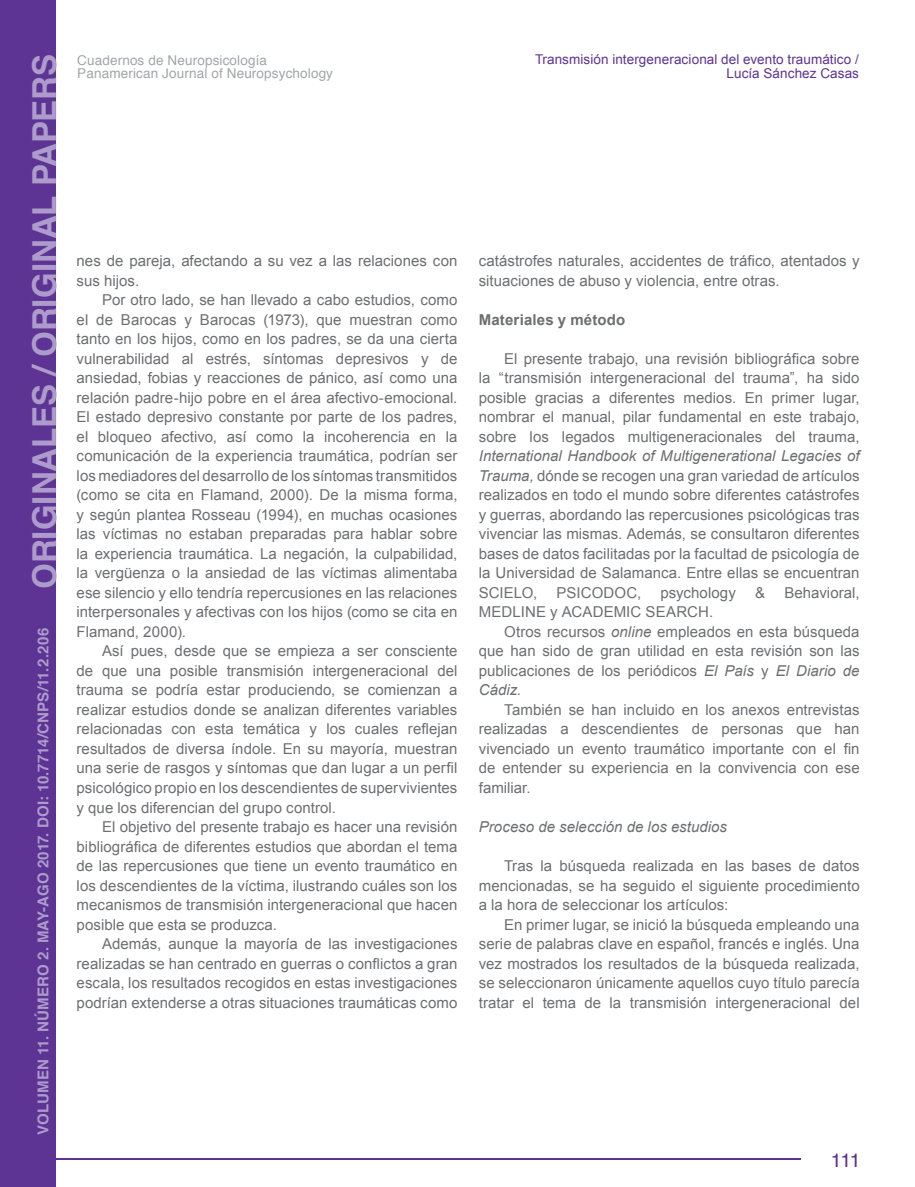
<style>
.page{position:relative;width:915px;height:1187px;background:#fff}
.page>*{position:absolute;margin:0;border:0;box-sizing:border-box;transform-origin:0 0}
.t1{font:19.5px "Helvetica";color:#5d3393}
.t2{font:15px/19.5px "Arial";letter-spacing:.005em;color:#6d6e71;text-align:justify}
.t3{font:700 15px "Helvetica";letter-spacing:.005em;color:#ad9ccb}
.t4{font:italic 15px "Arial";letter-spacing:.005em;color:#6d6e71}
.t5{font:700 15px "Arial";letter-spacing:.01em;color:#6d6e71}
.t6{font:13.5px/13.5px "Arial";letter-spacing:.005em;color:#5d3393;text-align:right}
.t7{font:13.5px/13.5px "Helvetica";letter-spacing:.01em;color:#a3a5a8}
.s1{font-size:33px}
.s2{font-style:italic}
</style>
<div class="page">
<div style="left:0;top:0;width:55px;height:1186px;background:#5d3393"></div>
<hr style="left:0;top:1157px;width:800px;height:2px;background:#5d3393">
<p class="t3" style="left:31px;top:1134px;width:1081px;rotate:-90deg">VOLUMEN 11. NÚMERO 2. MAY-AGO 2017. DOI: 10.7714/CNPS/11.2.206 <span class="s1">ORIGINALES / ORIGINAL PAPERS</span></p>
<p class="t7" style="left:77px;top:54px;width:257px">Cuadernos de Neuropsicología<br>Panamerican Journal of Neuropsychology</p>
<p class="t2" style="left:77px;top:251px;width:382px">nes de pareja, afectando a su vez a las relaciones con sus hijos.</p>
<p class="t2" style="left:77px;top:290px;width:382px;text-indent:26px">Por otro lado, se han llevado a cabo estudios, como el de Barocas y Barocas (1973), que muestran como tanto en los hijos, como en los padres, se da una cierta vulnerabilidad al estrés, síntomas depresivos y de ansiedad, fobias y reacciones de pánico, así como una relación padre-hijo pobre en el área afectivo-emocional.<br>El estado depresivo constante por parte de los padres, el bloqueo afectivo, así como la incoherencia en la comunicación de la experiencia traumática, podrían ser los mediadores del desarrollo de los síntomas transmitidos (como se cita en Flamand, 2000). De la misma forma, y según plantea Rosseau (1994), en muchas ocasiones las víctimas no estaban preparadas para hablar sobre la experiencia traumática. La negación, la culpabilidad, la vergüenza o la ansiedad de las víctimas alimentaba ese silencio y ello tendría repercusiones en las relaciones interpersonales y afectivas con los hijos (como se cita en Flamand, 2000).</p>
<p class="t2" style="left:77px;top:641px;width:382px;text-indent:26px">Así pues, desde que se empieza a ser consciente de que una posible transmisión intergeneracional del trauma se podría estar produciendo, se comienzan a realizar estudios donde se analizan diferentes variables relacionadas con esta temática y los cuales reflejan resultados de diversa índole. En su mayoría, muestran una serie de rasgos y síntomas que dan lugar a un perfil psicológico propio en los descendientes de supervivientes y que los diferencian del grupo control.</p>
<p class="t2" style="left:77px;top:817px;width:382px;text-indent:26px">El objetivo del presente trabajo es hacer una revisión bibliográfica de diferentes estudios que abordan el tema de las repercusiones que tiene un evento traumático en los descendientes de la víctima, ilustrando cuáles son los mecanismos de transmisión intergeneracional que hacen posible que esta se produzca.</p>
<p class="t2" style="left:77px;top:934px;width:382px;text-indent:26px">Además, aunque la mayoría de las investigaciones realizadas se han centrado en guerras o conflictos a gran escala, los resultados recogidos en estas investigaciones podrían extenderse a otras situaciones traumáticas como</p>
<p class="t6" style="left:535px;top:53px;width:325px">Transmisión intergeneracional del evento traumático /<br>Lucía Sánchez Casas</p>
<p class="t2" style="left:478px;top:251px;width:382px">catástrofes naturales, accidentes de tráfico, atentados y situaciones de abuso y violencia, entre otras.</p>
<p class="t5" style="left:478px;top:309px;width:148px">Materiales y método</p>
<p class="t2" style="left:478px;top:349px;width:382px;text-indent:26px">El presente trabajo, una revisión bibliográfica sobre la “transmisión intergeneracional del trauma”, ha sido posible gracias a diferentes medios. En primer lugar, nombrar el manual, pilar fundamental en este trabajo, sobre los legados multigeneracionales del trauma,</p>
<p class="t2" style="left:478px;top:446px;width:382px"><span class="s2">International Handbook of Multigenerational Legacies of Trauma,</span> dónde se recogen una gran variedad de artículos realizados en todo el mundo sobre diferentes catástrofes y guerras, abordando las repercusiones psicológicas tras vivenciar las mismas. Además, se consultaron diferentes bases de datos facilitadas por la facultad de psicología de la Universidad de Salamanca. Entre ellas se encuentran SCIELO,</p>
<p class="t2" style="left:556px;top:583px;width:86px">PSICODOC,</p>
<p class="t2" style="left:660px;top:583px;width:77px">psychology</p>
<p class="t2" style="left:754px;top:583px;width:12px">&amp;</p>
<p class="t2" style="left:784px;top:583px;width:77px">Behavioral,</p>
<p class="t2" style="left:478px;top:602px;width:236px">MEDLINE y ACADEMIC SEARCH.</p>
<p class="t2" style="left:504px;top:622px;width:357px">Otros recursos <span class="s2">online</span> empleados en esta búsqueda</p>
<p class="t2" style="left:478px;top:641px;width:382px">que han sido de gran utilidad en esta revisión son las</p>
<p class="t2" style="left:478px;top:661px;width:382px">publicaciones de los periódicos <span class="s2">El País</span> y <span class="s2">El Diario de</span></p>
<p class="t4" style="left:478px;top:680px;width:44px">Cádiz.</p>
<p class="t2" style="left:478px;top:700px;width:382px;text-indent:26px">También se han incluido en los anexos entrevistas realizadas a descendientes de personas que han vivenciado un evento traumático importante con el fin de entender su experiencia en la convivencia con ese familiar.</p>
<p class="t4" style="left:478px;top:817px;width:250px">Proceso de selección de los estudios</p>
<p class="t2" style="left:478px;top:856px;width:382px;text-indent:26px">Tras la búsqueda realizada en las bases de datos mencionadas, se ha seguido el siguiente procedimiento a la hora de seleccionar los artículos:</p>
<p class="t2" style="left:478px;top:914px;width:382px;text-indent:26px">En primer lugar, se inició la búsqueda empleando una serie de palabras clave en español, francés e inglés. Una vez mostrados los resultados de la búsqueda realizada, se seleccionaron únicamente aquellos cuyo título parecía tratar el tema de la transmisión intergeneracional del</p>
<h1 class="t1" style="left:830px;top:1144px;width:31px">111</h1>
</div>
